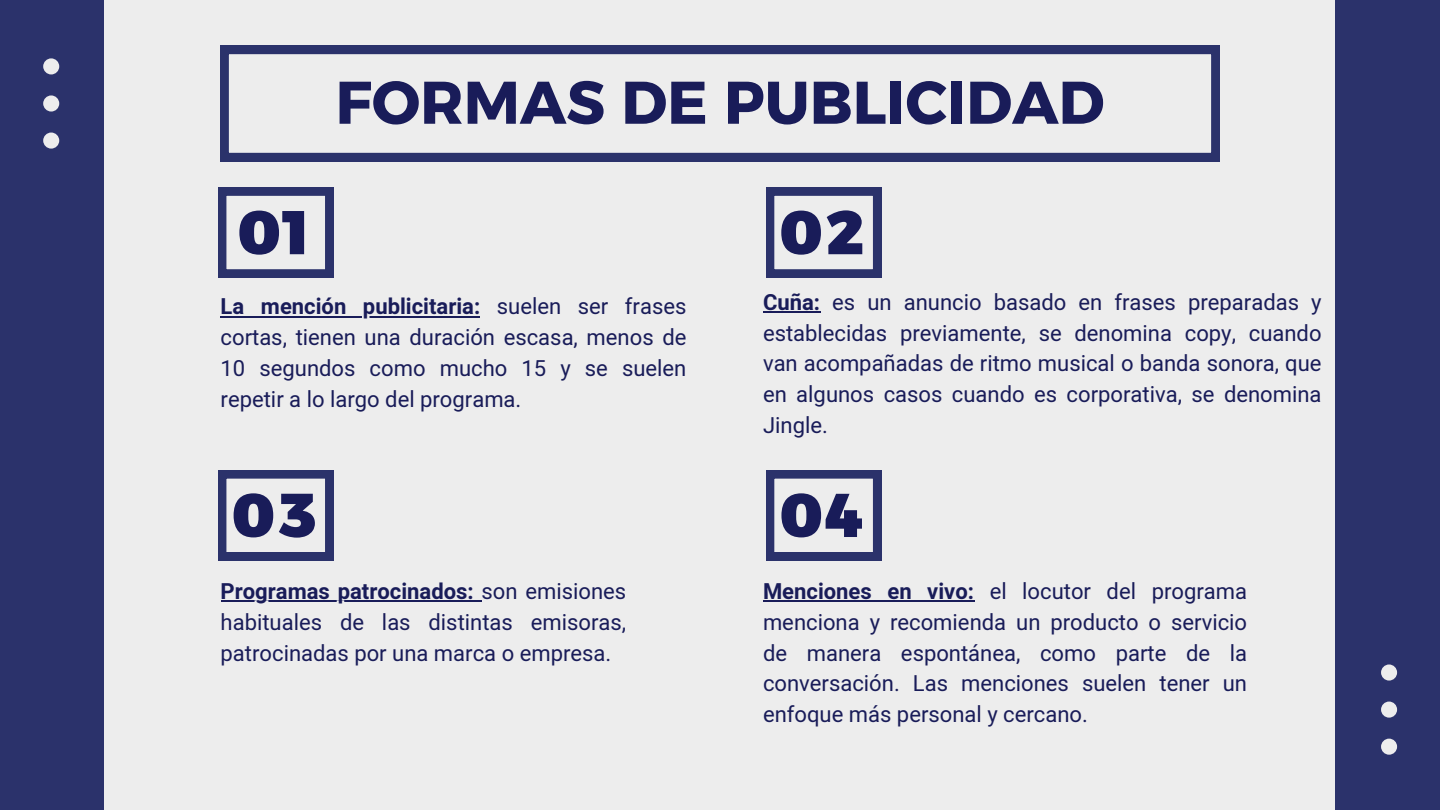
<style>
.page{position:relative;width:1440px;height:810px;background:#ededed}
.page>*{position:absolute;margin:0;border:0;box-sizing:border-box;transform-origin:0 0}
.t1{font:61.6px "Kief Montaser Black";letter-spacing:.055em;color:#191c59}
.t2{font:60px "Kief Montaser Bold";color:#191c59}
.t3{font:22px/30.8px "Mardoto";color:#191c59;text-align:justify}
.s1{font-weight:700}
</style>
<div class="page">
<svg style="left:218px;top:188px;width:115px;height:89px"></svg>
<svg style="left:218px;top:470px;width:115px;height:90px"></svg>
<svg style="left:766px;top:470px;width:115px;height:90px"></svg>
<svg style="left:766px;top:188px;width:115px;height:89px"></svg>
<hr style="left:221px;top:316px;width:259px;height:1px;background:#191c59">
<hr style="left:763px;top:311px;width:57px;height:2px;background:#191c59">
<hr style="left:221px;top:601px;width:261px;height:1px;background:#191c59">
<hr style="left:763px;top:601px;width:211px;height:1px;background:#191c59">
<div style="left:0;top:0;width:104px;height:810px;background:#2b326b"></div>
<div style="left:1335px;top:0;width:105px;height:810px;background:#2b326b"></div>
<div style="left:43px;top:58px;width:16px;height:16px;background:#ededed;border-radius:50%"></div>
<div style="left:43px;top:95px;width:16px;height:17px;background:#ededed;border-radius:50%"></div>
<div style="left:43px;top:133px;width:16px;height:16px;background:#ededed;border-radius:50%"></div>
<div style="left:1381px;top:664px;width:16px;height:17px;background:#ededed;border-radius:50%"></div>
<div style="left:1381px;top:702px;width:16px;height:16px;background:#ededed;border-radius:50%"></div>
<div style="left:1381px;top:739px;width:16px;height:16px;background:#ededed;border-radius:50%"></div>
<svg style="left:221px;top:46px;width:998px;height:115px"></svg>
<h1 class="t1" style="left:238px;top:195px;width:74px">01</h1>
<p class="t2" style="left:335px;top:66px;width:771px">FORMAS DE PUBLICIDAD</p>
<p class="t1" style="left:780px;top:195px;width:86px">02</p>
<p class="t3" style="left:221px;top:291px;width:467px"><span class="s1">La mención publicitaria:</span> suelen ser frases cortas, tienen una duración escasa, menos de 10 segundos como mucho 15 y se suelen repetir a lo largo del programa.</p>
<p class="t3" style="left:763px;top:287px;width:560px"><span class="s1">Cuña:</span> es un anuncio basado en frases preparadas y establecidas previamente, se denomina copy, cuando van acompañadas de ritmo musical o banda sonora, que en algunos casos cuando es corporativa, se denomina Jingle.</p>
<p class="t1" style="left:232px;top:477px;width:86px">03</p>
<p class="t1" style="left:780px;top:477px;width:86px">04</p>
<p class="t3" style="left:221px;top:576px;width:407px"><span class="s1">Programas patrocinados:</span> son emisiones habituales de las distintas emisoras, patrocinadas por una marca o empresa.</p>
<p class="t3" style="left:763px;top:576px;width:486px"><span class="s1">Menciones en vivo:</span> el locutor del programa menciona y recomienda un producto o servicio de manera espontánea, como parte de la conversación. Las menciones suelen tener un enfoque más personal y cercano.</p>
</div>
